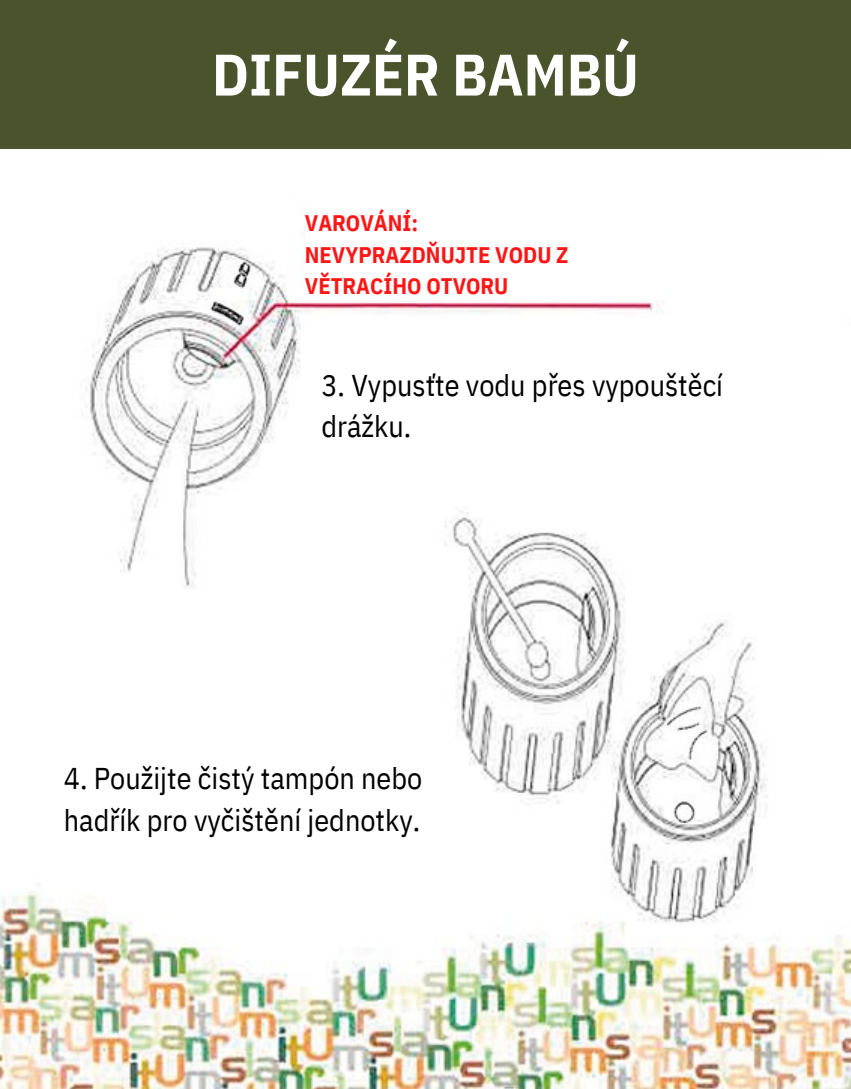
<style>
.page{position:relative;width:851px;height:1089px;background:#fff}
.page>*{position:absolute;margin:0;border:0;box-sizing:border-box;transform-origin:0 0}
.t1{font:700 58.5px "IBM Plex Sans Cond";color:#fff}
.t2{font:30px/41.7px "IBM Plex Sans Cond";color:#000}
.t3{font:700 22.5px/31.5px "IBM Plex Sans Cond";color:#ff1616}
</style>
<div class="page">
<img style="left:0;top:148px;width:850px;height:941px">
<div style="left:305px;top:159px;width:357px;height:141px;background:#fff"></div>
<div style="left:0;top:0;width:850px;height:148px;background:#4b532c"></div>
<div style="left:314px;top:324px;width:389px;height:141px;background:#fff"></div>
<div style="left:36px;top:659px;width:389px;height:141px;background:#fff"></div>
<p class="t1" style="left:212px;top:36px;width:428px">DIFUZÉR BAMBÚ</p>
<p class="t3" style="left:305px;top:207px;width:115px">VAROVÁNÍ:</p>
<p class="t3" style="left:305px;top:239px;width:265px">NEVYPRAZDŇUJTE VODU Z<br>VĚTRACÍHO OTVORU</p>
<p class="t2" style="left:321px;top:364px;width:403px">3. Vypusťte vodu přes vypouštěcí drážku.</p>
<p class="t2" style="left:64px;top:757px;width:360px">4. Použijte čistý tampón nebo hadřík pro vyčištění jednotky.</p>
</div>
